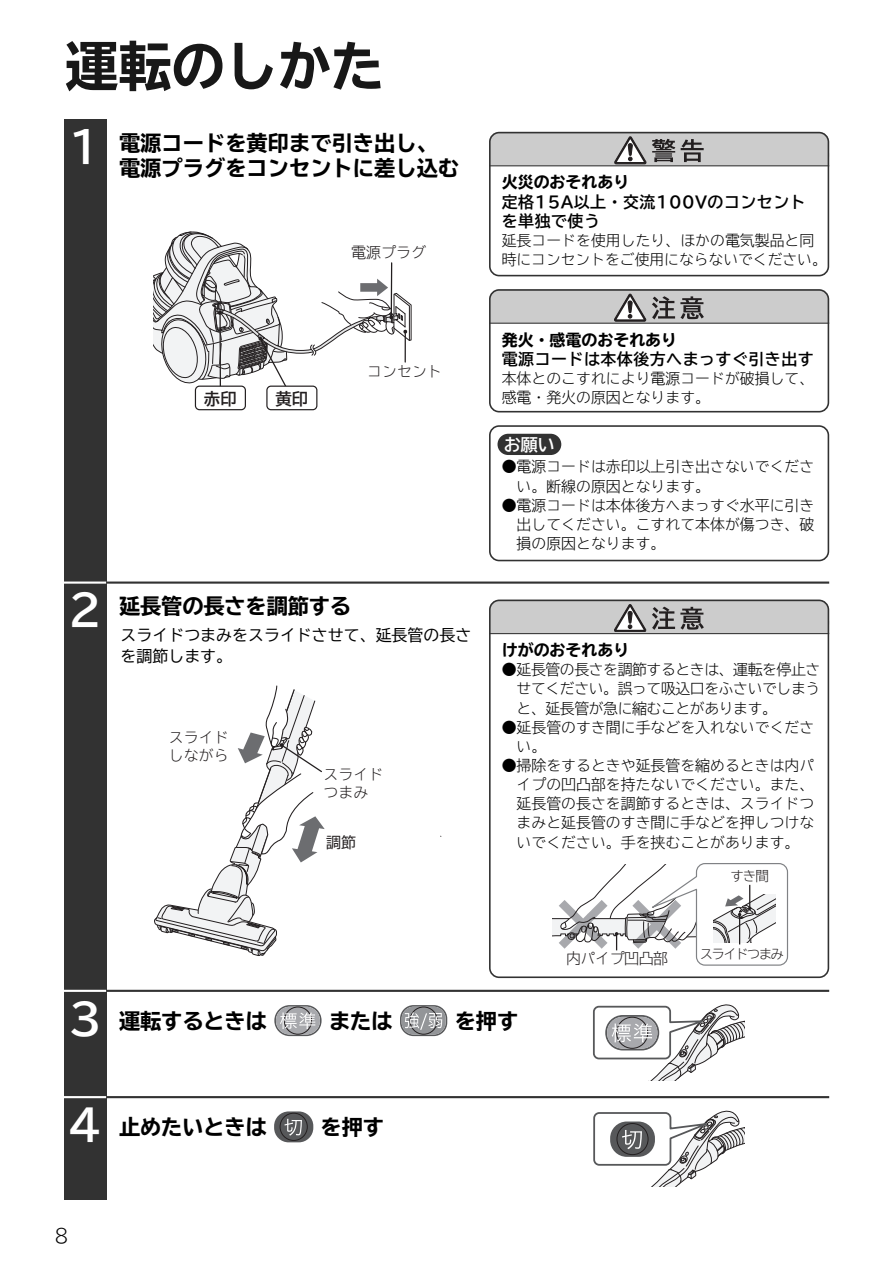
<style>
.page{position:relative;width:893px;height:1263px;background:#fff}
.page>*{position:absolute;margin:0;border:0;box-sizing:border-box;transform-origin:0 0}
.t1{font:700 expanded 53.1px "TBUD Go Std";color:#181818}
.t2{font:700 42.45px "TBUD Go Std";color:#fff}
.t3{font:700 expanded 21.3px/25.5px "TBUD Go Std";letter-spacing:-.005em;color:#000}
.t4{font:300 19.2px "TBUD Go Std Super";color:#000}
.t5{font:700 16.95px "TBUD Go Std";color:#fff}
.t6{font:16.5px "TBUD Go Std Bold 90 pv RKSJ H";color:#231f20}
.t7{font:700 15.9px/19.2px "TBUD Go Std";letter-spacing:.03em;color:#000}
.t8{font:15.9px/21.3px "TBUD Go Std";color:#000}
.t9{font:700 expanded 15.9px "TBUD Go Std";color:#000}
.t10{font:15px/18px "TBUD Go Std Super Light 90 pv RKSJ H";color:#231f20}
.t11{font:15px "TBUD Go Std Super Light 90 pv RKSJ H";letter-spacing:-.03em;color:#231f20}
.t12{font:15px "TBUD Go Std Regular 90 pv RKSJ H";color:#231f20}
.t13{font:300 14.85px/19.2px "TBUD Go Std Super";color:#000}
.t14{font:13.5px "TBUD Go Std Super Light 90 pv RKSJ H";letter-spacing:-.125em;color:#231f20}
.s1{font-stretch:normal;font-size:42.45px;color:#fff}
</style>
<div class="page">
<div style="left:64px;top:119px;width:42px;height:1080px;background:#323232"></div>
<svg style="left:154px;top:685px;width:171px;height:271px"></svg>
<hr style="left:64px;top:581px;width:42px;height:3px;background:#fff">
<hr style="left:106px;top:581px;width:723px;height:3px;background:#323232">
<svg style="left:274px;top:1005px;width:48px;height:31px"></svg>
<svg style="left:400px;top:1005px;width:47px;height:31px"></svg>
<hr style="left:64px;top:990px;width:42px;height:2px;background:#fff">
<hr style="left:106px;top:990px;width:723px;height:2px;background:#323232">
<svg style="left:274px;top:1111px;width:39px;height:31px"></svg>
<div style="left:280px;top:1113px;width:27px;height:27px;border:1px solid #231f20;border-radius:50%"></div>
<svg style="left:285px;top:1119px;width:17px;height:17px"></svg>
<hr style="left:64px;top:1096px;width:42px;height:2px;background:#fff">
<hr style="left:106px;top:1096px;width:723px;height:2px;background:#323232">
<svg style="left:593px;top:1004px;width:151px;height:76px"></svg>
<svg style="left:593px;top:1111px;width:151px;height:75px"></svg>
<div style="left:195px;top:386px;width:51px;height:24px;border:1px solid #231f20;border-radius:4px"></div>
<div style="left:266px;top:386px;width:51px;height:24px;border:1px solid #231f20;border-radius:4px"></div>
<svg style="left:153px;top:231px;width:259px;height:169px"></svg>
<svg style="left:489px;top:425px;width:340px;height:136px"></svg>
<svg style="left:489px;top:132px;width:340px;height:144px"></svg>
<svg style="left:489px;top:137px;width:340px;height:28px;background:#bebdbd"></svg>
<hr style="left:489px;top:165px;width:340px;height:1px;background:#323232">
<div style="left:497px;top:434px;width:64px;height:21px;background:#323232;border-radius:11px"></div>
<svg style="left:489px;top:289px;width:340px;height:123px"></svg>
<hr style="left:489px;top:323px;width:340px;height:1px;background:#323232">
<svg style="left:489px;top:600px;width:340px;height:378px"></svg>
<svg style="left:489px;top:604px;width:340px;height:29px;background:#bfbebe"></svg>
<hr style="left:489px;top:633px;width:340px;height:1px;background:#323232">
<svg style="left:553px;top:859px;width:235px;height:107px"></svg>
<h1 class="t1" style="left:65px;top:37px;width:320px">運転のしかた</h1>
<h2 class="t2" style="left:68px;top:112px;width:35px">1</h2>
<h3 class="t3" style="left:119px;top:130px;width:342px">電源コードを黄印まで引き出し、電源プラグをコンセントに差し込む</h3>
<p class="t10" style="left:351px;top:243px;width:77px">電源プラグ</p>
<p class="t6" style="left:204px;top:385px;width:34px">赤印</p>
<p class="t6" style="left:275px;top:385px;width:34px">黄印</p>
<p class="t10" style="left:367px;top:362px;width:76px">コンセント</p>
<h2 class="t2" style="left:68px;top:576px;width:35px">2</h2>
<h3 class="t3" style="left:119px;top:594px;width:234px">延長管の長さを調節する</h3>
<p class="t8" style="left:121px;top:624px;width:352px">スライドつまみをスライドさせて、延長管の長さを調節します。</p>
<p class="t10" style="left:169px;top:728px;width:61px">スライドしながら</p>
<p class="t10" style="left:323px;top:765px;width:61px">スライドつまみ</p>
<p class="t12" style="left:326px;top:830px;width:31px">調節</p>
<p class="t9" style="left:502px;top:174px;width:129px">火災のおそれあり</p>
<p class="t7" style="left:502px;top:192px;width:305px">定格15A以上・交流100Vのコンセントを単独で使う</p>
<p class="t13" style="left:502px;top:230px;width:327px">延長コードを使用したり、ほかの電気製品と同時にコンセントをご使用にならないでください。</p>
<p class="t9" style="left:502px;top:331px;width:177px">発火・感電のおそれあり</p>
<p class="t7" style="left:502px;top:349px;width:313px">電源コードは本体後方へまっすぐ引き出す</p>
<p class="t13" style="left:502px;top:368px;width:314px">本体とのこすれにより電源コードが破損して、感電・発火の原因となります。</p>
<p class="t5" style="left:504px;top:431px;width:53px">お願い</p>
<p class="t13" style="left:517px;top:457px;width:299px;text-indent:-15px">●電源コードは赤印以上引き出さないでください。断線の原因となります。</p>
<p class="t13" style="left:517px;top:495px;width:299px;text-align:justify;text-indent:-15px">●電源コードは本体後方へまっすぐ水平に引き出してください。こすれて本体が傷つき、破損の原因となります。</p>
<p class="t9" style="left:502px;top:641px;width:129px">けがのおそれあり</p>
<p class="t13" style="left:517px;top:660px;width:305px;text-align:justify;text-indent:-15px">●延長管の長さを調節するときは、運転を停止させてください。誤って吸込口をふさいでしまうと、延長管が急に縮むことがあります。</p>
<p class="t13" style="left:517px;top:717px;width:299px;text-indent:-15px">●延長管のすき間に手などを入れないでください。</p>
<p class="t13" style="left:517px;top:755px;width:299px;text-align:justify;text-indent:-15px">●掃除をするときや延長管を縮めるときは内パイプの凹凸部を持たないでください。また、延長管の長さを調節するときは、スライドつまみと延長管のすき間に手などを押しつけないでください。手を挟むことがあります。</p>
<p class="t14" style="left:730px;top:864px;width:40px">すき間</p>
<p class="t11" style="left:566px;top:946px;width:104px">内パイプ凹凸部</p>
<p class="t14" style="left:700px;top:943px;width:86px">スライドつまみ</p>
<h3 class="t3" style="left:68px;top:1009px;width:200px"><span class="s1">3</span> 運転するときは</h3>
<h3 class="t3" style="left:329px;top:1009px;width:65px">または</h3>
<h3 class="t3" style="left:455px;top:1009px;width:65px">を押す</h3>
<h3 class="t3" style="left:68px;top:1115px;width:200px"><span class="s1">4</span> 止めたいときは</h3>
<h3 class="t3" style="left:321px;top:1115px;width:65px">を押す</h3>
<p class="t4" style="left:55px;top:1219px;width:16px">8</p>
</div>
